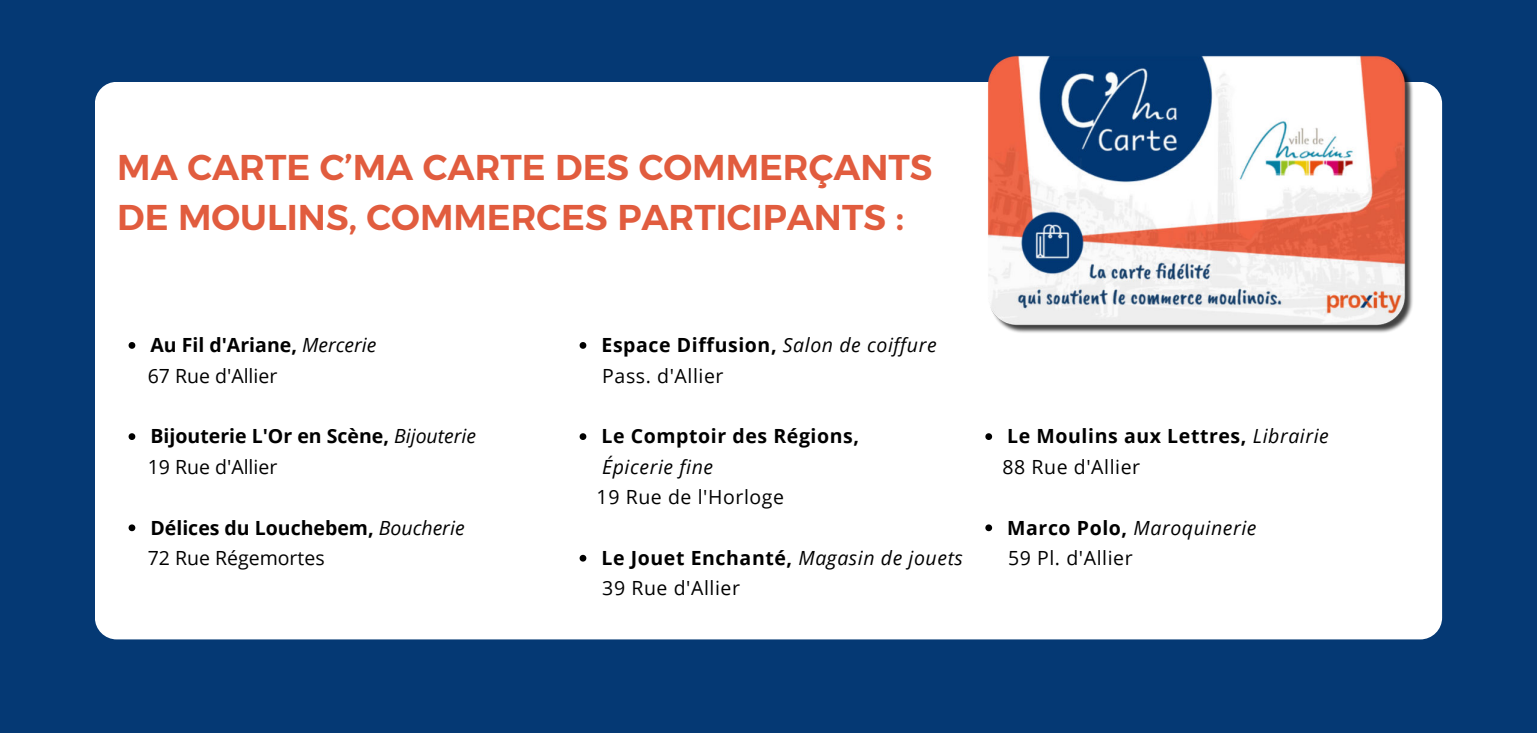
<style>
.page{position:relative;width:1537px;height:733px;background:#fff}
.page>*{position:absolute;margin:0;border:0;box-sizing:border-box;transform-origin:0 0}
.t1{font:700 35.7px/49.5px "Kief Montaser Semi";color:#e15c3e}
.t2{font:700 19.5px/30.3px "Open Sans";letter-spacing:.03em;color:#000}
.t3{font:700 19.5px/30.3px "Open Sans";color:#000}
.t4{font:19.5px/30.3px "Open Sans";letter-spacing:.03em;color:#000}
.t5{font:italic 19.5px "Open Sans";letter-spacing:.03em;color:#000}
.s1{font-weight:400;font-style:italic}
.s2{font-weight:400}
.s3{font-weight:700}
.s4{font-style:italic}
</style>
<div class="page">
<div style="left:0;top:0;width:1537px;height:732px;background:#053974"></div>
<div style="left:95px;top:82px;width:1347px;height:557px;background:#fff;border-radius:22px"></div>
<img style="left:988px;top:56px;width:446px;height:277px">
<svg style="left:985px;top:433px;width:7px;height:7px"></svg>
<svg style="left:985px;top:524px;width:7px;height:7px"></svg>
<svg style="left:129px;top:342px;width:6px;height:6px"></svg>
<svg style="left:129px;top:433px;width:6px;height:7px"></svg>
<svg style="left:129px;top:524px;width:6px;height:7px"></svg>
<svg style="left:580px;top:342px;width:6px;height:6px"></svg>
<svg style="left:580px;top:433px;width:6px;height:7px"></svg>
<svg style="left:580px;top:554px;width:6px;height:7px"></svg>
<h1 class="t1" style="left:117px;top:143px;width:817px">MA CARTE C’MA CARTE DES COMMERÇANTS<br>DE MOULINS, COMMERCES PARTICIPANTS :</h1>
<p class="t3" style="left:148px;top:329px;width:230px">Au Fil d'Ariane, <span class="s1">Mercerie<br></span><span class="s2">67 Rue d'Allier</span></p>
<p class="t3" style="left:148px;top:420px;width:330px">Bijouterie L'Or en Scène, <span class="s1">Bijouterie<br></span><span class="s2">19 Rue d'Allier</span></p>
<p class="t3" style="left:148px;top:511px;width:318px">Délices du Louchebem, <span class="s1">Boucherie<br></span><span class="s2">72 Rue Régemortes</span></p>
<p class="t2" style="left:601px;top:329px;width:337px">Espace Diffusion, <span class="s1">Salon de coiffure<br></span><span class="s2">Pass. d'Allier</span></p>
<p class="t2" style="left:601px;top:420px;width:259px">Le Comptoir des Régions,</p>
<p class="t5" style="left:602px;top:453px;width:112px">Épicerie fine</p>
<p class="t4" style="left:597px;top:481px;width:189px">19 Rue de l'Horloge</p>
<p class="t2" style="left:601px;top:542px;width:363px">Le Jouet Enchanté, <span class="s1">Magasin de jouets<br></span><span class="s2">39 Rue d'Allier</span></p>
<p class="t2" style="left:1002px;top:420px;width:328px">Le Moulins aux Lettres, <span class="s1">Librairie<br></span><span class="s2">88 Rue d'Allier</span></p>
<p class="t4" style="left:1007px;top:511px;width:251px"><span class="s3">Marco Polo,</span> <span class="s4">Maroquinerie<br></span>59 Pl. d'Allier</p>
</div>
